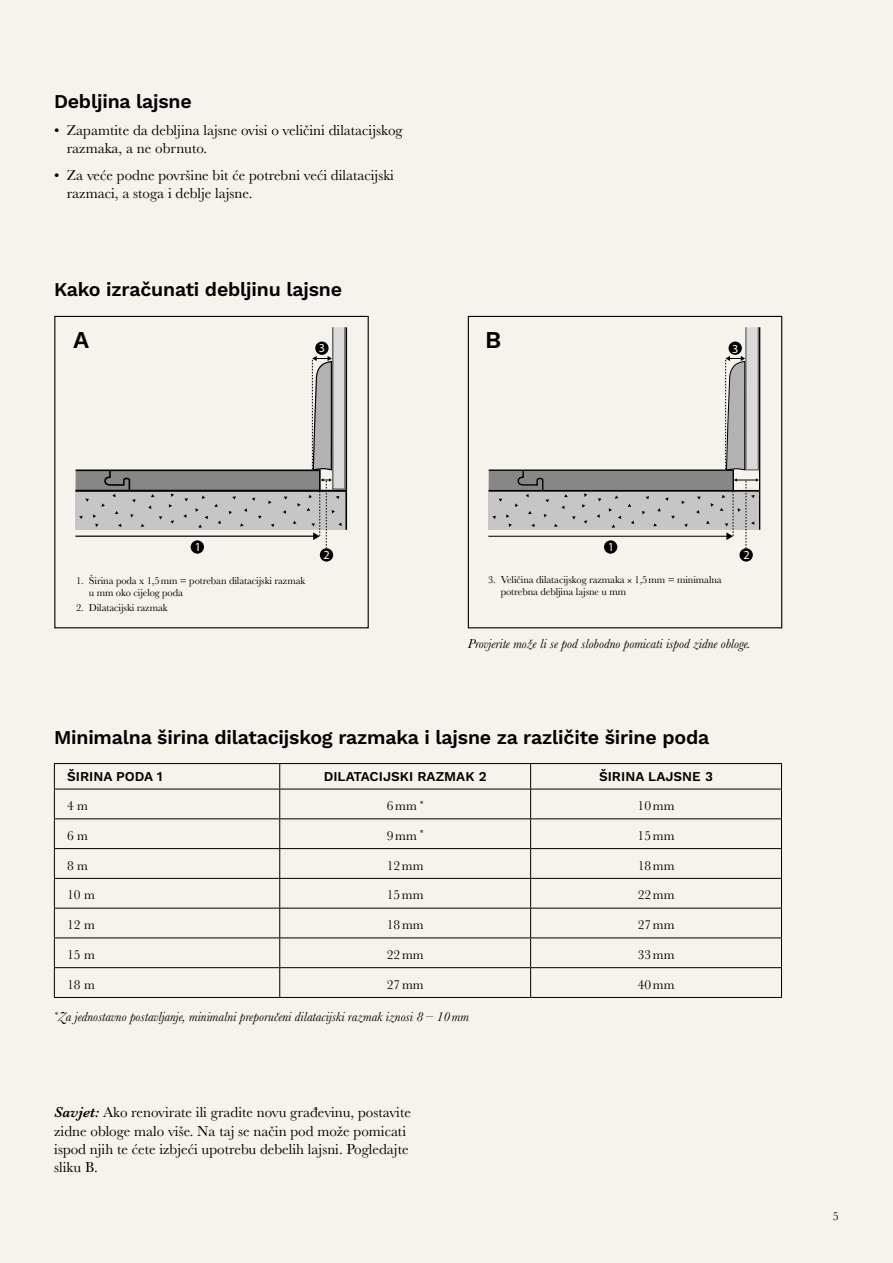
<style>
.page{position:relative;width:893px;height:1263px;background:#f6f2ec}
.page>*{position:absolute;margin:0;border:0;box-sizing:border-box;transform-origin:0 0}
.t1{font:600 24.15px "Work Sans";color:#000}
.t2{font:600 19.5px "Work Sans";letter-spacing:-.01em;color:#000}
.t3{font:15px/18px "Baskerville";color:#000}
.t4{font:italic 13.5px "Baskerville";color:#000}
.t5{font:13.5px "Baskerville";color:#000}
.t6{font:600 13.5px "Work Sans";color:#000}
.t7{font:12.3px "Myriad Pro";color:#fff}
.t8{font:12.3px "Myriad Pro";color:#fff;scale:.93 1}
.t9{font:12px "Baskerville";color:#000}
.t10{font:10.5px/12px "Baskerville";letter-spacing:-.01em;color:#000}
.s1{font-weight:600;font-style:italic}
</style>
<div class="page">
<div style="left:333px;top:327px;width:12px;height:162px;background:#dadada"></div>
<div style="left:54px;top:316px;width:315px;height:312px;border:1px solid #000"></div>
<div style="left:191px;top:540px;width:13px;height:14px;background:#000;border-radius:50%"></div>
<div style="left:320px;top:548px;width:13px;height:14px;background:#000;border-radius:50%"></div>
<div style="left:315px;top:342px;width:14px;height:13px;background:#000;border-radius:50%"></div>
<hr style="left:345px;top:327px;width:2px;height:203px;background:#000">
<hr style="left:76px;top:490px;width:270px;height:2px;background:#000">
<div style="left:332px;top:326px;width:14px;height:164px;border:2px solid #706f6f"></div>
<svg style="left:75px;top:356px;width:267px;height:192px"></svg>
<div style="left:746px;top:327px;width:13px;height:143px;background:#dadada"></div>
<div style="left:604px;top:540px;width:13px;height:14px;background:#000;border-radius:50%"></div>
<div style="left:739px;top:548px;width:14px;height:14px;background:#000;border-radius:50%"></div>
<div style="left:728px;top:342px;width:14px;height:13px;background:#000;border-radius:50%"></div>
<hr style="left:759px;top:327px;width:1px;height:203px;background:#000">
<div style="left:745px;top:327px;width:14px;height:143px;border:1px solid #706f6f"></div>
<svg style="left:488px;top:356px;width:271px;height:192px"></svg>
<div style="left:468px;top:316px;width:314px;height:312px;border:1px solid #000"></div>
<hr style="left:54px;top:763px;width:226px;height:1px;background:#000">
<hr style="left:280px;top:763px;width:251px;height:1px;background:#000">
<hr style="left:531px;top:763px;width:251px;height:1px;background:#000">
<hr style="left:54px;top:789px;width:226px;height:1px;background:#000">
<hr style="left:280px;top:789px;width:251px;height:1px;background:#000">
<hr style="left:531px;top:789px;width:251px;height:1px;background:#000">
<hr style="left:54px;top:818px;width:226px;height:1px;background:#000">
<hr style="left:280px;top:818px;width:251px;height:1px;background:#000">
<hr style="left:531px;top:818px;width:251px;height:1px;background:#000">
<hr style="left:54px;top:848px;width:226px;height:1px;background:#000">
<hr style="left:280px;top:848px;width:251px;height:1px;background:#000">
<hr style="left:531px;top:848px;width:251px;height:1px;background:#000">
<hr style="left:54px;top:878px;width:226px;height:1px;background:#000">
<hr style="left:280px;top:878px;width:251px;height:1px;background:#000">
<hr style="left:531px;top:878px;width:251px;height:1px;background:#000">
<hr style="left:54px;top:908px;width:226px;height:1px;background:#000">
<hr style="left:280px;top:908px;width:251px;height:1px;background:#000">
<hr style="left:531px;top:908px;width:251px;height:1px;background:#000">
<hr style="left:54px;top:937px;width:226px;height:1px;background:#000">
<hr style="left:280px;top:937px;width:251px;height:1px;background:#000">
<hr style="left:531px;top:937px;width:251px;height:1px;background:#000">
<hr style="left:54px;top:967px;width:226px;height:1px;background:#000">
<svg style="left:54px;top:764px;width:1px;height:233px"></svg>
<hr style="left:280px;top:967px;width:251px;height:1px;background:#000">
<svg style="left:279px;top:764px;width:1px;height:233px"></svg>
<hr style="left:531px;top:967px;width:251px;height:1px;background:#000">
<svg style="left:530px;top:764px;width:1px;height:233px"></svg>
<svg style="left:781px;top:764px;width:1px;height:233px"></svg>
<hr style="left:54px;top:997px;width:226px;height:1px;background:#000">
<hr style="left:280px;top:997px;width:251px;height:1px;background:#000">
<hr style="left:531px;top:997px;width:251px;height:1px;background:#000">
<h2 class="t2" style="left:54px;top:90px;width:139px">Debljina lajsne</h2>
<p class="t3" style="left:67px;top:121px;width:337px;text-indent:-13px">• Zapamtite da debljina lajsne ovisi o veličini dilatacijskog razmaka, a ne obrnuto.</p>
<p class="t3" style="left:67px;top:167px;width:329px;text-indent:-13px">• Za veće podne površine bit će potrebni veći dilatacijski razmaci, a stoga i deblje lajsne.</p>
<h2 class="t2" style="left:54px;top:278px;width:290px">Kako izračunati debljinu lajsne</h2>
<h1 class="t1" style="left:73px;top:326px;width:18px">A</h1>
<p class="t7" style="left:319px;top:340px;width:8px">3</p>
<h1 class="t1" style="left:485px;top:326px;width:18px">B</h1>
<p class="t7" style="left:732px;top:341px;width:8px">3</p>
<p class="t7" style="left:195px;top:539px;width:8px">1</p>
<p class="t10" style="left:89px;top:575px;width:218px;text-indent:-13px">1. Širina poda x 1,5mm = potreban dilatacijski razmak u mm oko cijelog poda</p>
<p class="t10" style="left:76px;top:602px;width:93px">2. Dilatacijski razmak</p>
<p class="t7" style="left:323px;top:547px;width:8px">2</p>
<p class="t8" style="left:608px;top:539px;width:8px">1</p>
<p class="t10" style="left:501px;top:574px;width:223px;text-indent:-13px">3. Veličina dilatacijskog razmaka 1,5mm = minimalna potrebna debljina lajsne u mm</p>
<p class="t7" style="left:744px;top:547px;width:8px">2</p>
<p class="t4" style="left:468px;top:634px;width:285px">Provjerite može li se pod slobodno pomicati ispod zidne obloge.</p>
<h2 class="t2" style="left:54px;top:726px;width:657px">Minimalna širina dilatacijskog razmaka i lajsne za različite širine poda</h2>
<p class="t6" style="left:67px;top:769px;width:97px">ŠIRINA PODA 1</p>
<p class="t6" style="left:324px;top:769px;width:164px">DILATACIJSKI RAZMAK 2</p>
<p class="t6" style="left:599px;top:769px;width:115px">ŠIRINA LAJSNE 3</p>
<p class="t5" style="left:67px;top:797px;width:22px">4 m</p>
<p class="t5" style="left:387px;top:797px;width:38px">6mm <sup>*</sup></p>
<p class="t5" style="left:638px;top:797px;width:38px">10mm</p>
<p class="t5" style="left:67px;top:827px;width:22px">6 m</p>
<p class="t5" style="left:387px;top:827px;width:38px">9mm <sup>*</sup></p>
<p class="t5" style="left:638px;top:827px;width:38px">15mm</p>
<p class="t5" style="left:67px;top:856px;width:22px">8 m</p>
<p class="t5" style="left:387px;top:856px;width:38px">12mm</p>
<p class="t5" style="left:638px;top:856px;width:38px">18mm</p>
<p class="t5" style="left:67px;top:886px;width:29px">10 m</p>
<p class="t5" style="left:387px;top:886px;width:38px">15mm</p>
<p class="t5" style="left:638px;top:886px;width:38px">22mm</p>
<p class="t5" style="left:67px;top:916px;width:29px">12 m</p>
<p class="t5" style="left:387px;top:916px;width:38px">18mm</p>
<p class="t5" style="left:638px;top:916px;width:38px">27mm</p>
<p class="t5" style="left:67px;top:946px;width:29px">15 m</p>
<p class="t5" style="left:387px;top:946px;width:38px">22mm</p>
<p class="t5" style="left:638px;top:946px;width:38px">33mm</p>
<p class="t5" style="left:67px;top:976px;width:29px">18 m</p>
<p class="t5" style="left:387px;top:976px;width:38px">27mm</p>
<p class="t5" style="left:638px;top:976px;width:38px">40mm</p>
<p class="t4" style="left:54px;top:1008px;width:416px"><sup>*</sup>Za jednostavno postavljanje, minimalni preporučeni dilatacijski razmak iznosi 8 – 10mm</p>
<p class="t3" style="left:54px;top:1104px;width:358px"><span class="s1">Savjet:</span> Ako renovirate ili gradite novu građevinu, postavite zidne obloge malo više. Na taj se način pod može pomicati ispod njih te ćete izbjeći upotrebu debelih lajsni. Pogledajte sliku B.</p>
<p class="t9" style="left:833px;top:1208px;width:7px">5</p>
</div>
